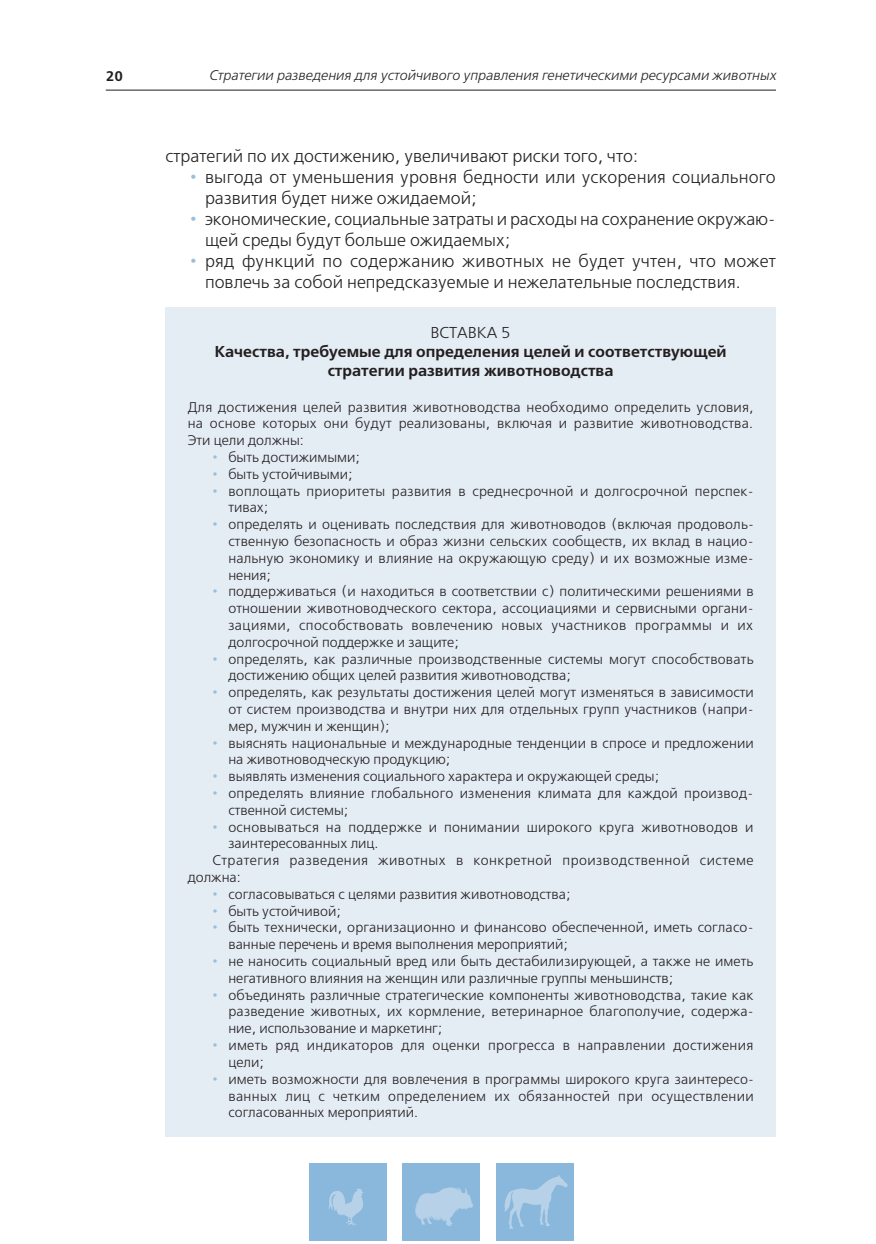
<style>
.page{position:relative;width:876px;height:1244px;background:#fff}
.page>*{position:absolute;margin:0;border:0;box-sizing:border-box;transform-origin:0 0}
.t1{font:17.5px/21px "Free Set Light C";color:#231f20}
.t2{font:15.75px/18.9px "Free Set Demi C";color:#231f20;text-align:center}
.t3{font:15.75px "Free Set C";color:#231f20}
.t4{font:14px/16.8px "Free Set C";letter-spacing:.01em;color:#231f20}
.t5{font:italic 14px "Free Set Light C";color:#231f20}
.t6{font:14px "Free Set C";letter-spacing:.035em;color:#231f20}
.t7{font:14px "Free Set Demi C";color:#231f20}
.s1{color:#99bfdd}
</style>
<div class="page">
<div style="left:309px;top:1163px;width:78px;height:78px;background:#89b8dc"></div>
<div style="left:402px;top:1163px;width:78px;height:78px;background:#89b8dc"></div>
<div style="left:495px;top:1163px;width:78px;height:78px;background:#89b8dc"></div>
<svg style="left:415px;top:1187px;width:58px;height:39px"></svg>
<svg style="left:504px;top:1175px;width:63px;height:53px"></svg>
<svg style="left:328px;top:1188px;width:36px;height:37px"></svg>
<hr style="left:106px;top:90px;width:669px;height:1px;background:#231f20">
<div style="left:165px;top:307px;width:610px;height:830px;background:#e4ecf4"></div>
<p class="t7" style="left:106px;top:71px;width:19px">20</p>
<p class="t5" style="left:209px;top:69px;width:568px">Стратегии разведения для устойчивого управления генетическими ресурсами животных</p>
<p class="t1" style="left:165px;top:147px;width:474px">стратегий по их достижению, увеличивают риски того, что:</p>
<p class="t1" style="left:205px;top:168px;width:572px;text-indent:-15px"><span class="s1">•</span> выгода от уменьшения уровня бедности или ускорения социального развития будет ниже ожидаемой;</p>
<p class="t1" style="left:205px;top:210px;width:572px;text-indent:-15px"><span class="s1">•</span> экономические, социальные затраты и расходы на сохранение окружаю&shy;щей среды будут больше ожидаемых;</p>
<p class="t1" style="left:205px;top:252px;width:572px;text-indent:-15px"><span class="s1">•</span> ряд функций по содержанию животных не будет учтен, что может повлечь за собой непредсказуемые и нежелательные последствия.</p>
<p class="t3" style="left:430px;top:326px;width:82px">ВСТАВКА 5</p>
<p class="t2" style="left:215px;top:344px;width:513px">Качества, требуемые для определения целей и соответствующей стратегии развития животноводства</p>
<p class="t4" style="left:188px;top:399px;width:567px;text-align:justify">Для достижения целей развития животноводства необходимо определить условия, на основе которых они будут реализованы, включая и развитие животноводства.<br>Эти цели должны:</p>
<p class="t4" style="left:212px;top:450px;width:149px"><span class="s1">•</span> быть достижимыми;</p>
<p class="t4" style="left:212px;top:466px;width:141px"><span class="s1">•</span> быть устойчивыми;</p>
<p class="t4" style="left:228px;top:483px;width:526px;text-indent:-16px"><span class="s1">•</span> воплощать приоритеты развития в среднесрочной и долгосрочной перспек&shy;тивах;</p>
<p class="t4" style="left:228px;top:517px;width:527px;text-align:justify;text-indent:-16px"><span class="s1">•</span> определять и оценивать последствия для животноводов (включая продоволь&shy;ственную безопасность и образ жизни сельских сообществ, их вклад в нацио&shy;нальную экономику и влияние на окружающую среду) и их возможные изме&shy;нения;</p>
<p class="t4" style="left:228px;top:584px;width:527px;text-align:justify;text-indent:-16px"><span class="s1">•</span> поддерживаться (и находиться в соответствии с) политическими решениями в отношении животноводческого сектора, ассоциациями и сервисными органи&shy;зациями, способствовать вовлечению новых участников программы и их долгосрочной поддержке и защите;</p>
<p class="t4" style="left:228px;top:651px;width:526px;text-indent:-16px"><span class="s1">•</span> определять, как различные производственные системы могут способствовать достижению общих целей развития животноводства;</p>
<p class="t4" style="left:228px;top:685px;width:527px;text-align:justify;text-indent:-16px"><span class="s1">•</span> определять, как результаты достижения целей могут изменяться в зависимости от систем производства и внутри них для отдельных групп участников (напри&shy;мер, мужчин и женщин);</p>
<p class="t4" style="left:228px;top:735px;width:527px;text-indent:-16px"><span class="s1">•</span> выяснять национальные и международные тенденции в спросе и предложении на животноводческую продукцию;</p>
<p class="t4" style="left:212px;top:769px;width:448px"><span class="s1">•</span> выявлять изменения социального характера и окружающей среды;</p>
<p class="t4" style="left:228px;top:786px;width:526px;text-indent:-16px"><span class="s1">•</span> определять влияние глобального изменения климата для каждой производ&shy;ственной системы;</p>
<p class="t4" style="left:212px;top:819px;width:542px"><span class="s1">•</span> основываться на поддержке и понимании широкого круга животноводов и</p>
<p class="t4" style="left:228px;top:836px;width:152px">заинтересованных лиц.</p>
<p class="t6" style="left:212px;top:854px;width:542px">Стратегия разведения животных в конкретной производственной системе</p>
<p class="t4" style="left:188px;top:870px;width:55px">должна:</p>
<p class="t4" style="left:212px;top:886px;width:359px"><span class="s1">•</span> согласовываться с целями развития животноводства;</p>
<p class="t4" style="left:212px;top:903px;width:130px"><span class="s1">•</span> быть устойчивой;</p>
<p class="t4" style="left:228px;top:920px;width:526px;text-indent:-16px"><span class="s1">•</span> быть технически, организационно и финансово обеспеченной, иметь согласо&shy;ванные перечень и время выполнения мероприятий;</p>
<p class="t4" style="left:228px;top:954px;width:526px;text-indent:-16px"><span class="s1">•</span> не наносить социальный вред или быть дестабилизирующей, а также не иметь негативного влияния на женщин или различные группы меньшинств;</p>
<p class="t4" style="left:228px;top:987px;width:526px;text-align:justify;text-indent:-16px"><span class="s1">•</span> объединять различные стратегические компоненты животноводства, такие как разведение животных, их кормление, ветеринарное благополучие, содержа&shy;ние, использование и маркетинг;</p>
<p class="t4" style="left:228px;top:1038px;width:526px;text-indent:-16px"><span class="s1">•</span> иметь ряд индикаторов для оценки прогресса в направлении достижения цели;</p>
<p class="t4" style="left:228px;top:1071px;width:527px;text-align:justify;text-indent:-16px"><span class="s1">•</span> иметь возможности для вовлечения в программы широкого круга заинтересо&shy;ванных лиц с четким определением их обязанностей при осуществлении согласованных мероприятий.</p>
</div>
